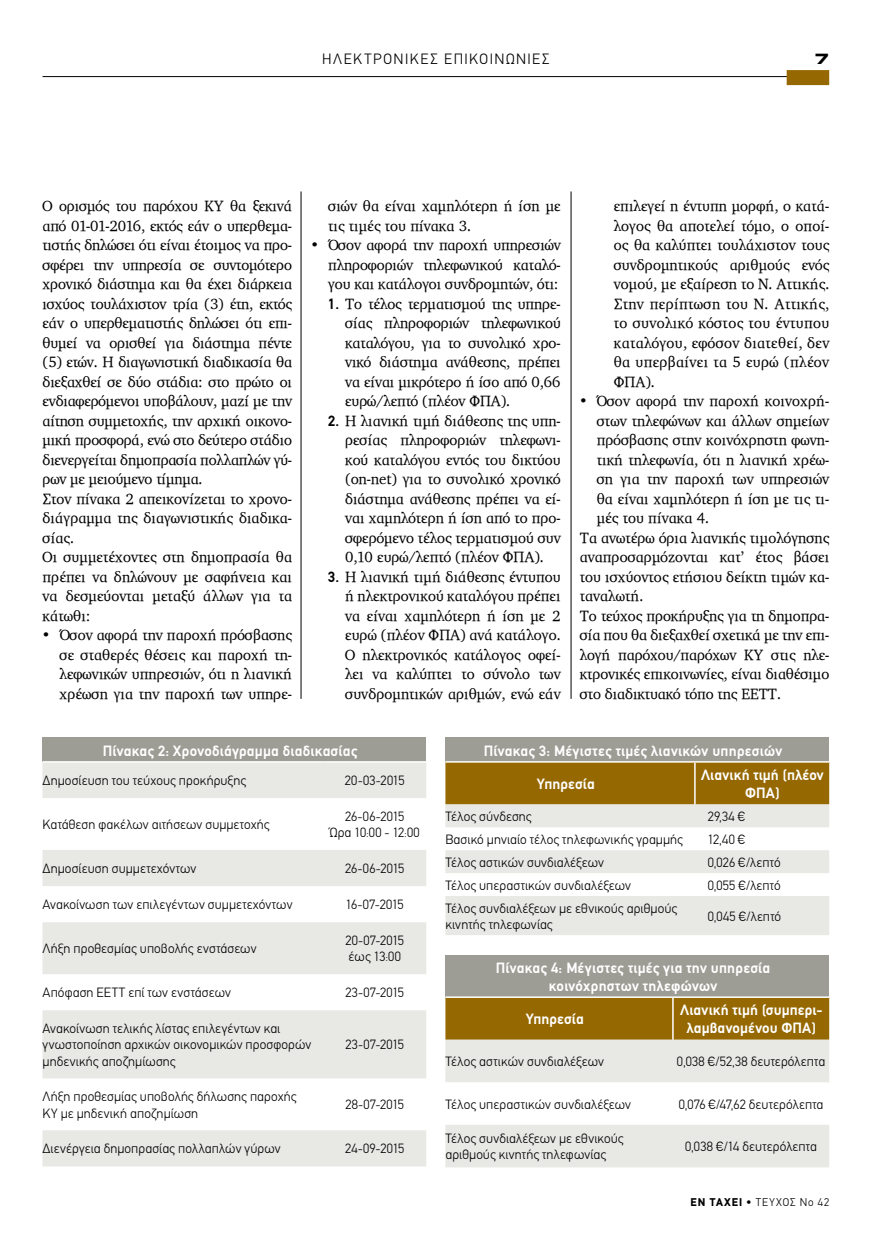
<style>
.page{position:relative;width:893px;height:1234px;background:#fff}
.page>*{position:absolute;margin:0;border:0;box-sizing:border-box;transform-origin:0 0}
.t1{font:15px/19.5px "PF Diplomat";color:#000;text-align:justify}
.t2{font:700 15px/18px "PF Din Text";letter-spacing:.015em;color:#fff;text-align:center}
.t3{font:300 15px "PF Din Text";color:#000}
.t4{font:700 15px "PF Euroset";color:#000}
.t5{font:300 13.5px/16.2px "PF Din Text";letter-spacing:.005em;color:#000}
.t6{font:300 11.25px "PF Din Text";letter-spacing:.095em;color:#000}
.s1{font-family:"PF Din Text";font-weight:700}
.s2{font-weight:900}
.s3{font-weight:400}
</style>
<div class="page">
<hr style="left:301px;top:191px;width:1px;height:507px;background:#000">
<hr style="left:571px;top:191px;width:1px;height:507px;background:#000">
<div style="left:43px;top:737px;width:383px;height:24px;background:#9d9c95"></div>
<div style="left:43px;top:762px;width:383px;height:36px;background:#e8e8e5"></div>
<svg style="left:43px;top:850px;width:383px;height:316px;fill:#e8e8e5"></svg>
<div style="left:445px;top:737px;width:384px;height:24px;background:#9d9c95"></div>
<div style="left:445px;top:762px;width:384px;height:42px;background:#966801"></div>
<svg style="left:445px;top:804px;width:384px;height:130px;fill:#e8e8e5"></svg>
<hr style="left:694px;top:762px;width:2px;height:42px;background:#fff">
<div style="left:445px;top:954px;width:384px;height:42px;background:#9d9c95"></div>
<div style="left:445px;top:997px;width:384px;height:42px;background:#966801"></div>
<svg style="left:445px;top:1039px;width:384px;height:128px;fill:#e8e8e5"></svg>
<hr style="left:672px;top:997px;width:2px;height:42px;background:#fff">
<hr style="left:43px;top:76px;width:778px;height:1px;background:#000">
<div style="left:787px;top:70px;width:42px;height:15px;background:#966801"></div>
<p class="t3" style="left:322px;top:50px;width:22px">Ηλεκτρονικ</p>
<p class="t3" style="left:420px;top:50px;width:34px">Ες επικοινων</p>
<p class="t3" style="left:528px;top:50px;width:14px">Ιες</p>
<p class="t4" style="left:814px;top:49px;width:16px">7</p>
<p class="t1" style="left:43px;top:196px;width:251px;text-align:left">Ο ορισμός του παρόχου ΚΥ θα ξεκινά από 01-01-2016, εκτός εάν ο υπερθεμα&shy;τιστής δηλώσει ότι είναι έτοιμος να προ&shy;σφέρει την υπηρεσία σε συντομότερο χρονικό διάστημα και θα έχει διάρκεια ισχύος τουλάχιστον τρία (3) έτη, εκτός εάν ο υπερθεματιστής δηλώσει ότι επι&shy;θυμεί να ορισθεί για διάστημα πέντε (5) ετών. Η διαγωνιστική διαδικασία θα διεξαχθεί σε δύο στάδια: στο πρώτο οι ενδιαφερόμενοι υποβάλουν, μαζί με την αίτηση συμμετοχής, την αρχική οικονο&shy;μική προσφορά, ενώ στο δεύτερο στάδιο διενεργείται δημοπρασία πολλαπλών γύ&shy;ρων με μειούμενο τίμημα.<br>Στον πίνακα 2 απεικονίζεται το χρονο&shy;διάγραμμα της διαγωνιστικής διαδικα&shy;σίας.<br>Οι συμμετέχοντες στη δημοπρασία θα πρέπει να δηλώνουν με σαφήνεια και να δεσμεύονται μεταξύ άλλων για τα κάτωθι:</p>
<p class="t1" style="left:60px;top:625px;width:234px;text-indent:-17px">• Όσον αφορά την παροχή πρόσβασης σε σταθερές θέσεις και παροχή τη&shy;λεφωνικών υπηρεσιών, ότι η λιανική χρέωση για την παροχή των υπηρε-</p>
<p class="t1" style="left:328px;top:196px;width:234px">σιών θα είναι χαμηλότερη ή ίση με τις τιμές του πίνακα 3.</p>
<p class="t1" style="left:328px;top:235px;width:234px;text-indent:-17px">• Όσον αφορά την παροχή υπηρεσιών πληροφοριών τηλεφωνικού καταλό&shy;γου και κατάλογοι συνδρομητών, ότι:</p>
<p class="t1" style="left:345px;top:293px;width:217px;text-indent:-17px"><span class="s1">1.</span> Το τέλος τερματισμού της υπηρε&shy;σίας πληροφοριών τηλεφωνικού καταλόγου, για το συνολικό χρο&shy;νικό διάστημα ανάθεσης, πρέπει να είναι μικρότερο ή ίσο από 0,66 ευρώ/λεπτό (πλέον ΦΠΑ).</p>
<p class="t1" style="left:345px;top:410px;width:217px;text-indent:-17px"><span class="s1">2.</span> Η λιανική τιμή διάθεσης της υπη&shy;ρεσίας πληροφοριών τηλεφωνι&shy;κού καταλόγου εντός του δικτύου (on-net) για το συνολικό χρονικό διάστημα ανάθεσης πρέπει να εί&shy;ναι χαμηλότερη ή ίση από το προ&shy;σφερόμενο τέλος τερματισμού συν 0,10 ευρώ/λεπτό (πλέον ΦΠΑ).</p>
<p class="t1" style="left:345px;top:566px;width:217px;text-indent:-17px"><span class="s1">3.</span> Η λιανική τιμή διάθεσης έντυπου ή ηλεκτρονικού καταλόγου πρέπει να είναι χαμηλότερη ή ίση με 2 ευρώ (πλέον ΦΠΑ) ανά κατάλογο.<br>Ο ηλεκτρονικός κατάλογος οφεί&shy;λει να καλύπτει το σύνολο των συνδρομητικών αριθμών, ενώ εάν</p>
<p class="t1" style="left:614px;top:196px;width:217px">επιλεγεί η έντυπη μορφή, ο κατά&shy;λογος θα αποτελεί τόμο, ο οποί&shy;ος θα καλύπτει τουλάχιστον τους συνδρομητικούς αριθμούς ενός νομού, με εξαίρεση το Ν. Αττικής.<br>Στην περίπτωση του Ν. Αττικής, το συνολικό κόστος του έντυπου καταλόγου, εφόσον διατεθεί, δεν θα υπερβαίνει τα 5 ευρώ (πλέον ΦΠΑ).</p>
<p class="t1" style="left:580px;top:391px;width:251px">• Όσον αφορά την παροχή κοινοχρή-</p>
<p class="t1" style="left:597px;top:410px;width:234px">στων τηλεφώνων και άλλων σημείων</p>
<p class="t1" style="left:597px;top:430px;width:234px">πρόσβασης στην κοινόχρηστη φωνη-</p>
<p class="t1" style="left:597px;top:449px;width:234px">τική τηλεφωνία, ότι η λιανική χρέω-</p>
<p class="t1" style="left:597px;top:469px;width:234px">ση για την παροχή των υπηρεσιών</p>
<p class="t1" style="left:597px;top:488px;width:234px">θα είναι χαμηλότερη ή ίση με τις τι-</p>
<p class="t1" style="left:597px;top:508px;width:114px">μές του πίνακα 4.</p>
<p class="t1" style="left:580px;top:527px;width:251px">Τα ανωτέρω όρια λιανικής τιμολόγησης</p>
<p class="t1" style="left:580px;top:547px;width:251px">αναπροσαρμόζονται κατ’ έτος βάσει</p>
<p class="t1" style="left:580px;top:566px;width:251px">του ισχύοντος ετήσιου δείκτη τιμών κα-</p>
<p class="t1" style="left:580px;top:586px;width:65px">ταναλωτή.</p>
<p class="t1" style="left:580px;top:605px;width:251px">Το τεύχος προκήρυξης για τη δημοπρα-</p>
<p class="t1" style="left:580px;top:625px;width:251px">σία που θα διεξαχθεί σχετικά με την επι-</p>
<p class="t1" style="left:580px;top:644px;width:251px">λογή παρόχου/παρόχων ΚΥ στις ηλε-</p>
<p class="t1" style="left:580px;top:664px;width:251px">κτρονικές επικοινωνίες, είναι διαθέσιμο</p>
<p class="t1" style="left:580px;top:683px;width:203px">στο διαδικτυακό τόπο της ΕΕΤΤ.</p>
<p class="t2" style="left:103px;top:741px;width:256px">Πίνακας 2: Χρονοδιάγραμμα διαδικασίας</p>
<p class="t5" style="left:43px;top:772px;width:205px">Δημοσίευση του τεύχους προκήρυξης</p>
<p class="t5" style="left:345px;top:772px;width:61px">20-03-2015</p>
<p class="t5" style="left:43px;top:816px;width:229px">Κατάθεση φακέλων αιτήσεων συμμετοχής</p>
<p class="t5" style="left:330px;top:808px;width:91px;text-align:center">26-06-2015<br>Ώρα 10:00 - 12:00</p>
<p class="t5" style="left:43px;top:860px;width:156px">Δημοσίευση συμμετεχόντων</p>
<p class="t5" style="left:345px;top:860px;width:61px">26-06-2015</p>
<p class="t5" style="left:43px;top:896px;width:252px">Ανακοίνωση των επιλεγέντων συμμετεχόντων</p>
<p class="t5" style="left:346px;top:896px;width:59px">16-07-2015</p>
<p class="t5" style="left:43px;top:940px;width:216px">Λήξη προθεσμίας υποβολής ενστάσεων</p>
<p class="t5" style="left:345px;top:932px;width:60px">20-07-2015 έως 13:00</p>
<p class="t5" style="left:43px;top:984px;width:190px">Απόφαση ΕΕΤΤ επί των ενστάσεων</p>
<p class="t5" style="left:345px;top:984px;width:60px">23-07-2015</p>
<p class="t5" style="left:43px;top:1020px;width:270px">Ανακοίνωση τελικής λίστας επιλεγέντων και γνωστοποίηση αρχικών οικονομικών προσφορών μηδενικής αποζημίωσης</p>
<p class="t5" style="left:345px;top:1036px;width:60px">23-07-2015</p>
<p class="t5" style="left:43px;top:1088px;width:256px">Λήξη προθεσμίας υποβολής δήλωσης παροχής<br>ΚΥ με μηδενική αποζημίωση</p>
<p class="t5" style="left:345px;top:1096px;width:60px">28-07-2015</p>
<p class="t5" style="left:43px;top:1140px;width:240px">Διενέργεια δημοπρασίας πολλαπλών γύρων</p>
<p class="t5" style="left:345px;top:1140px;width:61px">24-09-2015</p>
<p class="t2" style="left:484px;top:741px;width:300px">Πίνακας 3: Μέγιστες τιμές λιανικών υπηρεσιών</p>
<p class="t2" style="left:537px;top:774px;width:59px">Υπηρεσία</p>
<p class="t2" style="left:701px;top:765px;width:124px">Λιανική τιμή (πλέον<br>ΦΠΑ)</p>
<p class="t5" style="left:445px;top:808px;width:88px">Τέλος σύνδεσης</p>
<p class="t5" style="left:708px;top:808px;width:39px">29,34 €</p>
<p class="t5" style="left:445px;top:831px;width:239px">Βασικό μηνιαίο τέλος τηλεφωνικής γραμμής</p>
<p class="t5" style="left:708px;top:831px;width:39px">12,40 €</p>
<p class="t5" style="left:445px;top:853px;width:160px">Τέλος αστικών συνδιαλέξεων</p>
<p class="t5" style="left:708px;top:853px;width:75px">0,026 €/λεπτό</p>
<p class="t5" style="left:445px;top:876px;width:187px">Τέλος υπεραστικών συνδιαλέξεων</p>
<p class="t5" style="left:708px;top:876px;width:75px">0,055 €/λεπτό</p>
<p class="t5" style="left:445px;top:899px;width:233px">Τέλος συνδιαλέξεων με εθνικούς αριθμούς κινητής τηλεφωνίας</p>
<p class="t5" style="left:708px;top:907px;width:75px">0,045 €/λεπτό</p>
<p class="t2" style="left:496px;top:958px;width:276px">Πίνακας 4: Μέγιστες τιμές για την υπηρεσία κοινόχρηστων τηλεφώνων</p>
<p class="t2" style="left:526px;top:1009px;width:59px">Υπηρεσία</p>
<p class="t2" style="left:680px;top:1000px;width:144px">Λιανική τιμή (συμπερι&shy;λαμβανομένου ΦΠΑ)</p>
<p class="t5" style="left:445px;top:1053px;width:160px">Τέλος αστικών συνδιαλέξεων</p>
<p class="t5" style="left:677px;top:1053px;width:150px">0,038 €/52,38 δευτερόλεπτα</p>
<p class="t5" style="left:445px;top:1095px;width:187px">Τέλος υπεραστικών συνδιαλέξεων</p>
<p class="t5" style="left:679px;top:1095px;width:146px">0,076 €/47,62 δευτερόλεπτα</p>
<p class="t5" style="left:445px;top:1130px;width:180px">Τέλος συνδιαλέξεων με εθνικούς αριθμούς κινητής τηλεφωνίας</p>
<p class="t5" style="left:685px;top:1138px;width:133px">0,038 €/14 δευτερόλεπτα</p>
<p class="t6" style="left:690px;top:1195px;width:140px"><span class="s2">ΕΝ ΤΑΧΕΙ</span> <span class="s3">•</span> ΤΕΥΧΟΣ νο 42</p>
</div>
